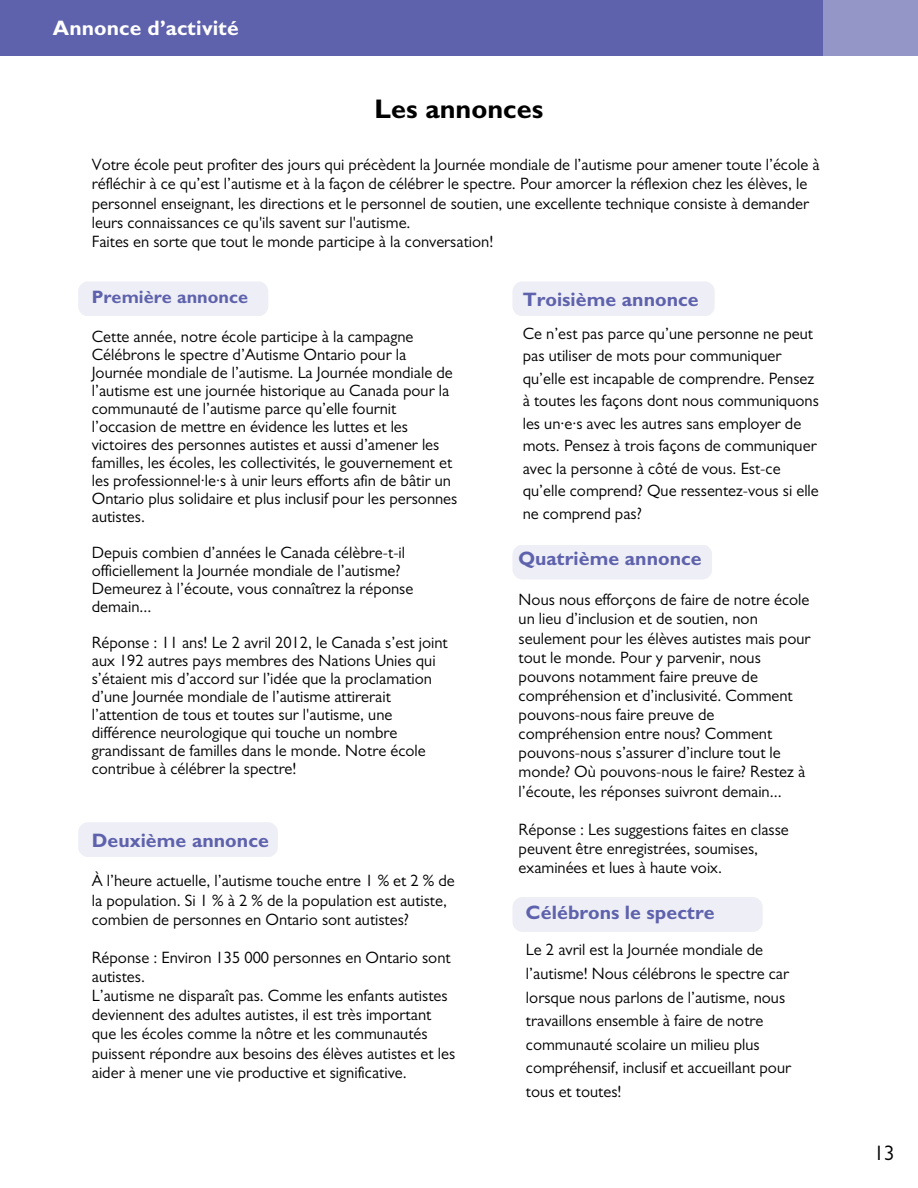
<style>
.page{position:relative;width:918px;height:1188px;background:#fff}
.page>*{position:absolute;margin:0;border:0;box-sizing:border-box;transform-origin:0 0}
.t1{font:700 27px "Gill Sans";color:#000}
.t2{font:700 21px "Gill Sans";letter-spacing:.005em;color:#fff}
.t3{font:21px "Gill Sans";color:#000}
.t4{font:700 19.5px "Gill Sans";color:#5e62ac}
.t5{font:700 18px "Gill Sans";color:#5e62ac}
.t6{font:16.5px/19.2px "Gill Sans";color:#000}
</style>
<div class="page">
<div style="left:0;top:0;width:823px;height:55px;background:#5e62ac"></div>
<div style="left:819px;top:0;width:99px;height:55px;background:#9396c7"></div>
<div style="left:78px;top:281px;width:190px;height:35px;background:#eeeef6;border-radius:10px"></div>
<div style="left:78px;top:822px;width:200px;height:35px;background:#eeeef6;border-radius:10px"></div>
<div style="left:512px;top:281px;width:203px;height:35px;background:#eeeef6;border-radius:10px"></div>
<div style="left:512px;top:545px;width:200px;height:35px;background:#eeeef6;border-radius:10px"></div>
<div style="left:512px;top:897px;width:251px;height:35px;background:#eeeef6;border-radius:10px"></div>
<p class="t2" style="left:53px;top:20px;width:188px">Annonce d’activité</p>
<p class="t1" style="left:374px;top:100px;width:171px">Les annonces</p>
<p class="t6" style="left:92px;top:158px;width:725px">Votre école peut profiter des jours qui précèdent la Journée mondiale de l’autisme pour amener toute l’école à réfléchir à ce qu’est l’autisme et à la façon de célébrer le spectre. Pour amorcer la réflexion chez les élèves, le personnel enseignant, les directions et le personnel de soutien, une excellente technique consiste à demander leurs connaissances ce qu'ils savent sur l'autisme.</p>
<p class="t6" style="left:92px;top:234px;width:403px">Faites en sorte que tout le monde participe à la conversation!</p>
<p class="t5" style="left:92px;top:291px;width:158px">Première annonce</p>
<p class="t6" style="left:92px;top:330px;width:367px;line-height:18px">Cette année, notre école participe à la campagne Célébrons le spectre d’Autisme Ontario pour la Journée mondiale de l’autisme. La Journée mondiale de l’autisme est une journée historique au Canada pour la communauté de l’autisme parce qu’elle fournit l’occasion de mettre en évidence les luttes et les victoires des personnes autistes et aussi d’amener les familles, les écoles, les collectivités, le gouvernement et les professionnel·le·s à unir leurs efforts afin de bâtir un Ontario plus solidaire et plus inclusif pour les personnes autistes.</p>
<p class="t6" style="left:92px;top:546px;width:323px;line-height:18px">Depuis combien d’années le Canada célèbre-t-il officiellement la Journée mondiale de l’autisme?<br>Demeurez à l’écoute, vous connaîtrez la réponse demain...</p>
<p class="t6" style="left:92px;top:636px;width:357px;line-height:18px">Réponse : 11 ans! Le 2 avril 2012, le Canada s’est joint aux 192 autres pays membres des Nations Unies qui s’étaient mis d’accord sur l’idée que la proclamation d’une Journée mondiale de l’autisme attirerait l’attention de tous et toutes sur l'autisme, une différence neurologique qui touche un nombre grandissant de familles dans le monde. Notre école contribue à célébrer la spectre!</p>
<p class="t4" style="left:92px;top:834px;width:179px">Deuxième annonce</p>
<p class="t6" style="left:92px;top:874px;width:365px">À l’heure actuelle, l’autisme touche entre 1 % et 2 % de la population. Si 1 % à 2 % de la population est autiste, combien de personnes en Ontario sont autistes?</p>
<p class="t6" style="left:92px;top:950px;width:360px">Réponse : Environ 135 000 personnes en Ontario sont autistes.</p>
<p class="t6" style="left:92px;top:989px;width:365px">L’autisme ne disparaît pas. Comme les enfants autistes deviennent des adultes autistes, il est très important que les écoles comme la nôtre et les communautés puissent répondre aux besoins des élèves autistes et les aider à mener une vie productive et significative.</p>
<p class="t4" style="left:523px;top:293px;width:178px">Troisième annonce</p>
<p class="t6" style="left:523px;top:324px;width:298px;line-height:22.5px">Ce n’est pas parce qu’une personne ne peut pas utiliser de mots pour communiquer qu’elle est incapable de comprendre. Pensez à toutes les façons dont nous communiquons les un·e·s avec les autres sans employer de mots. Pensez à trois façons de communiquer avec la personne à côté de vous. Est-ce qu’elle comprend? Que ressentez-vous si elle ne comprend pas?</p>
<p class="t4" style="left:519px;top:552px;width:185px">Quatrième annonce</p>
<p class="t6" style="left:519px;top:593px;width:293px">Nous nous efforçons de faire de notre école un lieu d’inclusion et de soutien, non seulement pour les élèves autistes mais pour tout le monde. Pour y parvenir, nous pouvons notamment faire preuve de compréhension et d’inclusivité. Comment pouvons-nous faire preuve de compréhension entre nous? Comment pouvons-nous s’assurer d’inclure tout le monde? Où pouvons-nous le faire? Restez à l’écoute, les réponses suivront demain...</p>
<p class="t6" style="left:519px;top:822px;width:272px">Réponse : Les suggestions faites en classe peuvent être enregistrées, soumises, examinées et lues à haute voix.</p>
<p class="t4" style="left:526px;top:906px;width:190px">Célébrons le spectre</p>
<p class="t6" style="left:526px;top:940px;width:267px;line-height:23.7px">Le 2 avril est la Journée mondiale de l’autisme! Nous célébrons le spectre car lorsque nous parlons de l’autisme, nous travaillons ensemble à faire de notre communauté scolaire un milieu plus compréhensif, inclusif et accueillant pour</p>
<p class="t6" style="left:526px;top:1084px;width:97px">tous et toutes!</p>
<p class="t3" style="left:874px;top:1145px;width:22px">13</p>
</div>
